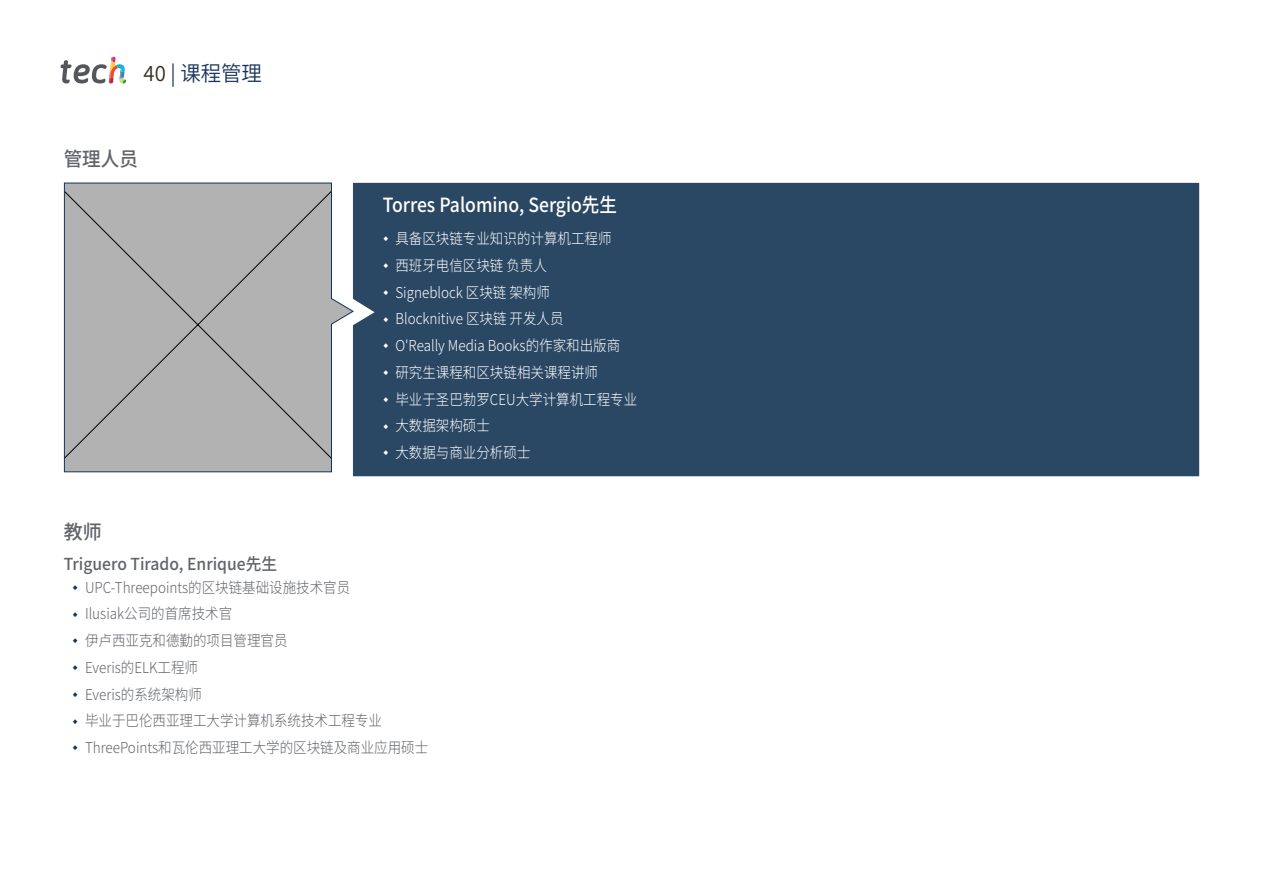
<style>
.page{position:relative;width:1263px;height:893px;background:#fff}
.page>*{position:absolute;margin:0;border:0;box-sizing:border-box;transform-origin:0 0}
.t1{font:21px "Source Han Sans CN";color:#1a355c}
.t2{font:500 19.5px "Source Han Sans CN";color:#fff;scale:.9 1}
.t3{font:500 19.5px "Source Han Sans CN";color:#61646a;scale:.95 1}
.t4{font:500 19.5px "Source Han Sans CN";color:#61646a}
.t5{font:500 16.5px "Source Han Sans CN";color:#61646a;scale:.95 1}
.t6{font:300 15px/26.7px "Source Han Sans CN";color:#fff;scale:.9 1}
.t7{font:300 15px/26.7px "Source Han Sans CN";color:#61646a;scale:.9 1}
.s1{color:#312e20}
</style>
<div class="page">
<svg style="left:61px;top:57px;width:65px;height:27px"></svg>
<div style="left:353px;top:183px;width:846px;height:293px;background:#2a4763"></div>
<svg style="left:64px;top:183px;width:290px;height:289px;background:#b0b0b2"></svg>
<svg style="left:384px;top:237px;width:4px;height:5px"></svg>
<svg style="left:384px;top:263px;width:4px;height:5px"></svg>
<svg style="left:384px;top:290px;width:4px;height:5px"></svg>
<svg style="left:384px;top:317px;width:4px;height:5px"></svg>
<svg style="left:384px;top:344px;width:4px;height:5px"></svg>
<svg style="left:384px;top:370px;width:4px;height:5px"></svg>
<svg style="left:384px;top:397px;width:4px;height:5px"></svg>
<svg style="left:384px;top:424px;width:4px;height:5px"></svg>
<svg style="left:384px;top:451px;width:4px;height:5px"></svg>
<h1 class="t1" style="left:144px;top:61px;width:120px"><span class="s1">40</span> | 课程管理</h1>
<h2 class="t3" style="left:64px;top:148px;width:80px">管理人员</h2>
<h2 class="t2" style="left:383px;top:194px;width:262px">Torres Palomino, Sergio先生</h2>
<p class="t6" style="left:395px;top:226px;width:270px">具备区块链专业知识的计算机工程师<br>西班牙电信区块链 负责人<br>Signeblock 区块链 架构师<br>Blocknitive 区块链 开发人员<br>O'Really Media Books的作家和出版商研究生课程和区块链相关课程讲师<br>毕业于圣巴勃罗CEU大学计算机工程专业大数据架构硕士<br>大数据与商业分析硕士</p>
<h2 class="t4" style="left:64px;top:520px;width:39px">教师</h2>
<p class="t5" style="left:64px;top:555px;width:226px">Triguero Tirado, Enrique先生</p>
<p class="t7" style="left:85px;top:574px;width:383px">UPC-Threepoints的区块链基础设施技术官员<br>Ilusiak公司的首席技术官<br>伊卢西亚克和德勤的项目管理官员<br>Everis的ELK工程师<br>Everis的系统架构师<br>毕业于巴伦西亚理工大学计算机系统技术工程专业<br>ThreePoints和瓦伦西亚理工大学的区块链及商业应用硕士</p>
</div>
